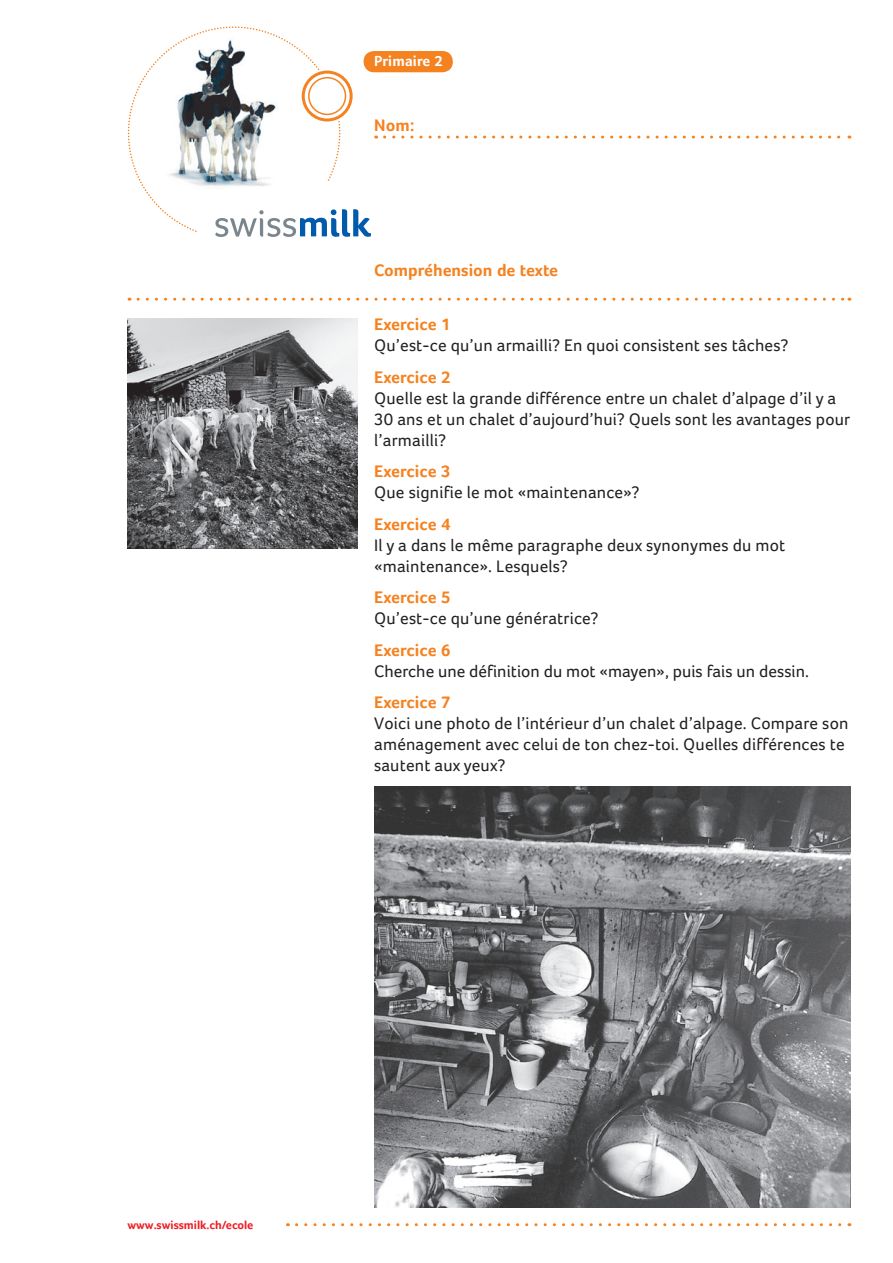
<style>
.page{position:relative;width:893px;height:1263px;background:#fff}
.page>*{position:absolute;margin:0;border:0;box-sizing:border-box;transform-origin:0 0}
.t1{font:17.25px/21px "Foco";letter-spacing:.01em;color:#231f20}
.t2{font:700 17.25px "Foco";color:#f58220}
.t3{font:700 15px "Foco";letter-spacing:.01em;color:#fff}
.t4{font:700 12px "Foco";color:#ee1d23}
</style>
<div class="page">
<svg style="left:297px;top:1223px;width:553px;height:3px"></svg>
<div style="left:364px;top:51px;width:89px;height:21px;background:#f58220;border-radius:11px"></div>
<svg style="left:128px;top:26px;width:249px;height:211px"></svg>
<svg style="left:385px;top:136px;width:465px;height:3px"></svg>
<svg style="left:138px;top:298px;width:712px;height:3px"></svg>
<img style="left:128px;top:319px;width:229px;height:230px">
<img style="left:374px;top:787px;width:476px;height:421px">
<p class="t3" style="left:374px;top:52px;width:70px">Primaire 2</p>
<p class="t2" style="left:374px;top:115px;width:42px">Nom:</p>
<p class="t2" style="left:374px;top:260px;width:185px">Compréhension de texte</p>
<p class="t2" style="left:374px;top:314px;width:78px">Exercice 1</p>
<p class="t1" style="left:374px;top:335px;width:416px">Qu’est-ce qu’un armailli? En quoi consistent ses tâches?</p>
<p class="t2" style="left:374px;top:367px;width:78px">Exercice 2</p>
<p class="t1" style="left:374px;top:387px;width:478px">Quelle est la grande différence entre un chalet d’alpage d’il y a<br>30 ans et un chalet d’aujourd’hui? Quels sont les avantages pour l’armailli?</p>
<p class="t2" style="left:374px;top:461px;width:78px">Exercice 3</p>
<p class="t1" style="left:374px;top:482px;width:267px">Que signifie le mot «maintenance»?</p>
<p class="t2" style="left:374px;top:514px;width:78px">Exercice 4</p>
<p class="t1" style="left:374px;top:534px;width:413px">Il y a dans le même paragraphe deux synonymes du mot «maintenance». Lesquels?</p>
<p class="t2" style="left:374px;top:587px;width:78px">Exercice 5</p>
<p class="t1" style="left:374px;top:608px;width:226px">Qu’est-ce qu’une génératrice?</p>
<p class="t2" style="left:374px;top:640px;width:78px">Exercice 6</p>
<p class="t1" style="left:374px;top:660px;width:436px">Cherche une définition du mot «mayen», puis fais un dessin.</p>
<p class="t2" style="left:374px;top:692px;width:78px">Exercice 7</p>
<p class="t1" style="left:374px;top:713px;width:476px">Voici une photo de l’intérieur d’un chalet d’alpage. Compare son aménagement avec celui de ton chez-toi. Quelles différences te sautent aux yeux?</p>
<p class="t4" style="left:128px;top:1218px;width:127px">www.swissmilk.ch/ecole</p>
</div>
